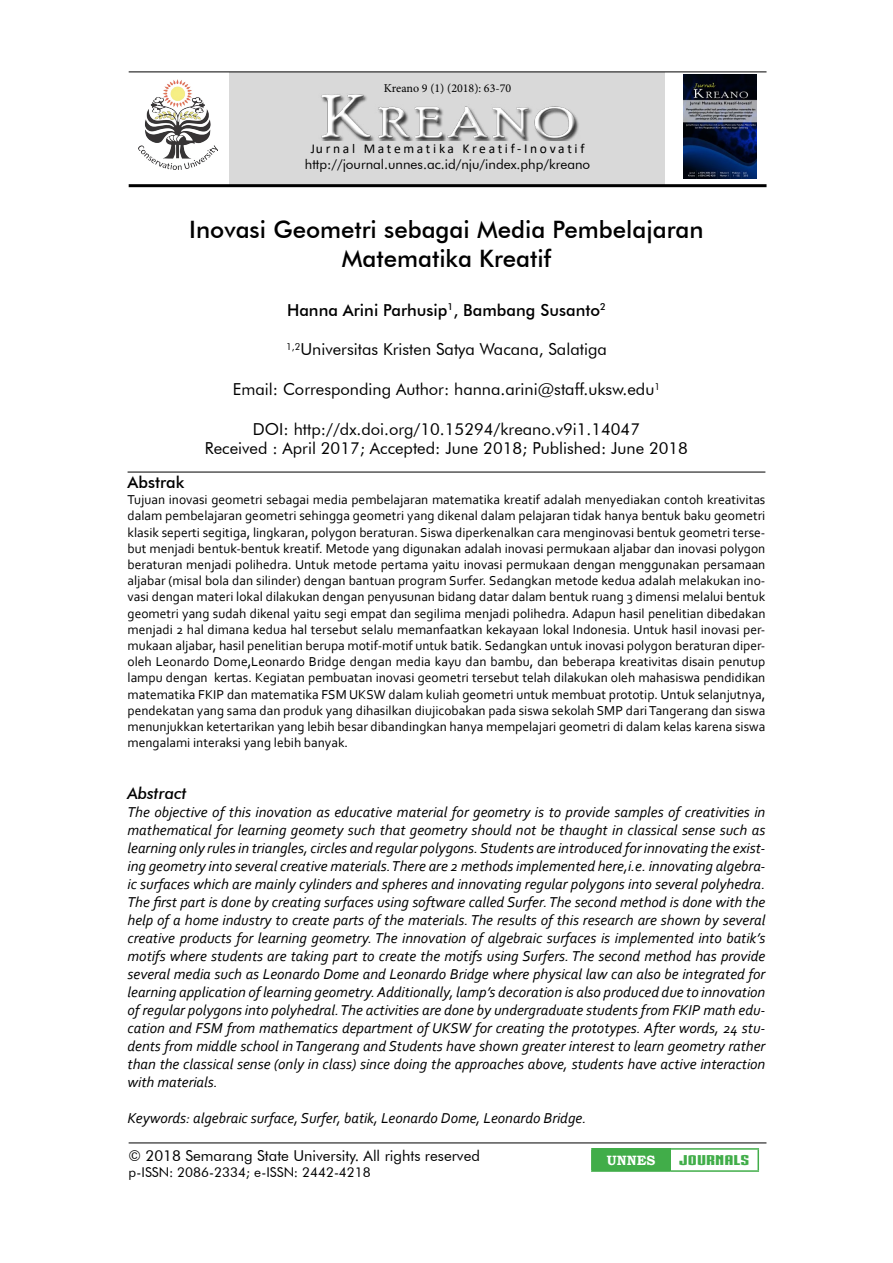
<style>
.page{position:relative;width:893px;height:1263px;background:#fff}
.page>*{position:absolute;margin:0;border:0;box-sizing:border-box;transform-origin:0 0}
.t1{font:500 24px/28.8px "Futura BT";color:#000;text-align:center}
.t2{font:16.5px/19.8px "Futura BT";color:#000;text-align:center}
.t3{font:500 16.5px "Futura BT";color:#000}
.t4{font:italic 500 16.5px "Futura BT";color:#000}
.t5{font:italic 15px/18px "Corbel";color:#000;text-align:justify}
.t6{font:15px "Futura BT";color:#000}
.t7{font:13.5px/16.2px "Corbel";color:#000;text-align:justify}
.t8{font:13.5px "Futura BT";color:#000}
.t9{font:13.5px "Calibri";letter-spacing:.2em;color:#000}
.t10{font:13.5px "IRONMANOFWAR002 NCV";color:#41ad49;scale:1.53 1}
.t11{font:700 13.5px "Bookman Old Style";color:#fff}
.t12{font:12px "Minion Pro";color:#000}
</style>
<div class="page">
<div style="left:230px;top:72px;width:435px;height:115px;background:#d9d9d9"></div>
<hr style="left:129px;top:72px;width:637px;height:1px;background:#000">
<hr style="left:129px;top:184px;width:637px;height:3px;background:#000">
<hr style="left:128px;top:472px;width:637px;height:1px;background:#000">
<div style="left:592px;top:1149px;width:78px;height:22px;background:#41ad49"></div>
<hr style="left:591px;top:1148px;width:79px;height:2px;background:#41ad49">
<hr style="left:591px;top:1150px;width:2px;height:20px;background:#41ad49">
<hr style="left:670px;top:1148px;width:89px;height:2px;background:#41ad49">
<hr style="left:757px;top:1150px;width:2px;height:20px;background:#41ad49">
<hr style="left:591px;top:1170px;width:79px;height:2px;background:#41ad49">
<hr style="left:670px;top:1170px;width:89px;height:2px;background:#41ad49">
<hr style="left:129px;top:1142px;width:637px;height:1px;background:#000">
<img style="left:139px;top:80px;width:78px;height:89px">
<img style="left:683px;top:74px;width:74px;height:105px">
<img style="left:321px;top:94px;width:258px;height:47px">
<p class="t12" style="left:384px;top:80px;width:129px">Kreano 9 (1) (2018): 63-70</p>
<p class="t9" style="left:311px;top:139px;width:275px">Jurnal Matematika Kreatif-Inovatif</p>
<p class="t8" style="left:305px;top:156px;width:287px">http://journal.unnes.ac.id/nju/index.php/kreano</p>
<h1 class="t1" style="left:189px;top:215px;width:516px">Inovasi Geometri sebagai Media Pembelajaran<br>Matematika Kreatif</h1>
<p class="t3" style="left:287px;top:300px;width:320px">Hanna Arini Parhusip<sup>1</sup>, Bambang Susanto<sup>2</sup></p>
<p class="t2" style="left:286px;top:339px;width:322px"><sup>1,2</sup>Universitas Kristen Satya Wacana, Salatiga</p>
<p class="t2" style="left:233px;top:379px;width:429px">Email: Corresponding Author: hanna.arini@staff.uksw.edu<sup>1</sup></p>
<p class="t2" style="left:205px;top:419px;width:485px">DOI: http://dx.doi.org/10.15294/kreano.v9i1.14047<br>Received : April 2017; Accepted: June 2018; Published: June 2018</p>
<p class="t3" style="left:128px;top:472px;width:58px">Abstrak</p>
<p class="t7" style="left:128px;top:491px;width:639px">Tujuan inovasi geometri sebagai media pembelajaran matematika kreatif adalah menyediakan contoh kreativitas dalam pembelajaran geometri sehingga geometri yang dikenal dalam pelajaran tidak hanya bentuk baku geometri klasik seperti segitiga, lingkaran, polygon beraturan. Siswa diperkenalkan cara menginovasi bentuk geometri terse&shy;but menjadi bentuk-bentuk kreatif. Metode yang digunakan adalah inovasi permukaan aljabar dan inovasi polygon beraturan menjadi polihedra. Untuk metode pertama yaitu inovasi permukaan dengan menggunakan persamaan aljabar (misal bola dan silinder) dengan bantuan program Surfer. Sedangkan metode kedua adalah melakukan ino&shy;vasi dengan materi lokal dilakukan dengan penyusunan bidang datar dalam bentuk ruang 3 dimensi melalui bentuk geometri yang sudah dikenal yaitu segi empat dan segilima menjadi polihedra. Adapun hasil penelitian dibedakan menjadi 2 hal dimana kedua hal tersebut selalu memanfaatkan kekayaan lokal Indonesia. Untuk hasil inovasi per&shy;mukaan aljabar, hasil penelitian berupa motif-motif untuk batik. Sedangkan untuk inovasi polygon beraturan diper&shy;oleh Leonardo Dome,Leonardo Bridge dengan media kayu dan bambu, dan beberapa kreativitas disain penutup lampu dengan kertas. Kegiatan pembuatan inovasi geometri tersebut telah dilakukan oleh mahasiswa pendidikan matematika FKIP dan matematika FSM UKSW dalam kuliah geometri untuk membuat prototip. Untuk selanjutnya, pendekatan yang sama dan produk yang dihasilkan diujicobakan pada siswa sekolah SMP dari Tangerang dan siswa menunjukkan ketertarikan yang lebih besar dibandingkan hanya mempelajari geometri di dalam kelas karena siswa mengalami interaksi yang lebih banyak.</p>
<p class="t4" style="left:128px;top:783px;width:61px">Abstract</p>
<p class="t5" style="left:128px;top:803px;width:639px">The objective of this inovation as educative material for geometry is to provide samples of creativities in mathematical for learning geomety such that geometry should not be thaught in classical sense such as learning only rules in triangles, circles and regular polygons. Students are introduced for innovating the exist&shy;ing geometry into several creative materials. There are 2 methods implemented here,i.e. innovating algebra&shy;ic surfaces which are mainly cylinders and spheres and innovating regular polygons into several polyhedra.<br>The first part is done by creating surfaces using software called Surfer. The second method is done with the help of a home industry to create parts of the materials. The results of this research are shown by several creative products for learning geometry. The innovation of algebraic surfaces is implemented into batik’s motifs where students are taking part to create the motifs using Surfers. The second method has provide several media such as Leonardo Dome and Leonardo Bridge where physical law can also be integrated for learning application of learning geometry. Additionally, lamp’s decoration is also produced due to innovation of regular polygons into polyhedral. The activities are done by undergraduate students from FKIP math edu&shy;cation and FSM from mathematics department of UKSW for creating the prototypes. After words, 24 stu&shy;dents from middle school in Tangerang and Students have shown greater interest to learn geometry rather than the classical sense (only in class) since doing the approaches above, students have active interaction with materials.</p>
<p class="t5" style="left:128px;top:1109px;width:460px">Keywords: algebraic surface, Surfer, batik, Leonardo Dome, Leonardo Bridge.</p>
<p class="t6" style="left:129px;top:1146px;width:353px">© 2018 Semarang State University. All rights reserved</p>
<p class="t11" style="left:607px;top:1150px;width:50px">UNNES</p>
<p class="t10" style="left:679px;top:1151px;width:48px">JOURNALS</p>
<p class="t8" style="left:129px;top:1164px;width:244px">p-ISSN: 2086-2334; e-ISSN: 2442-4218</p>
</div>
